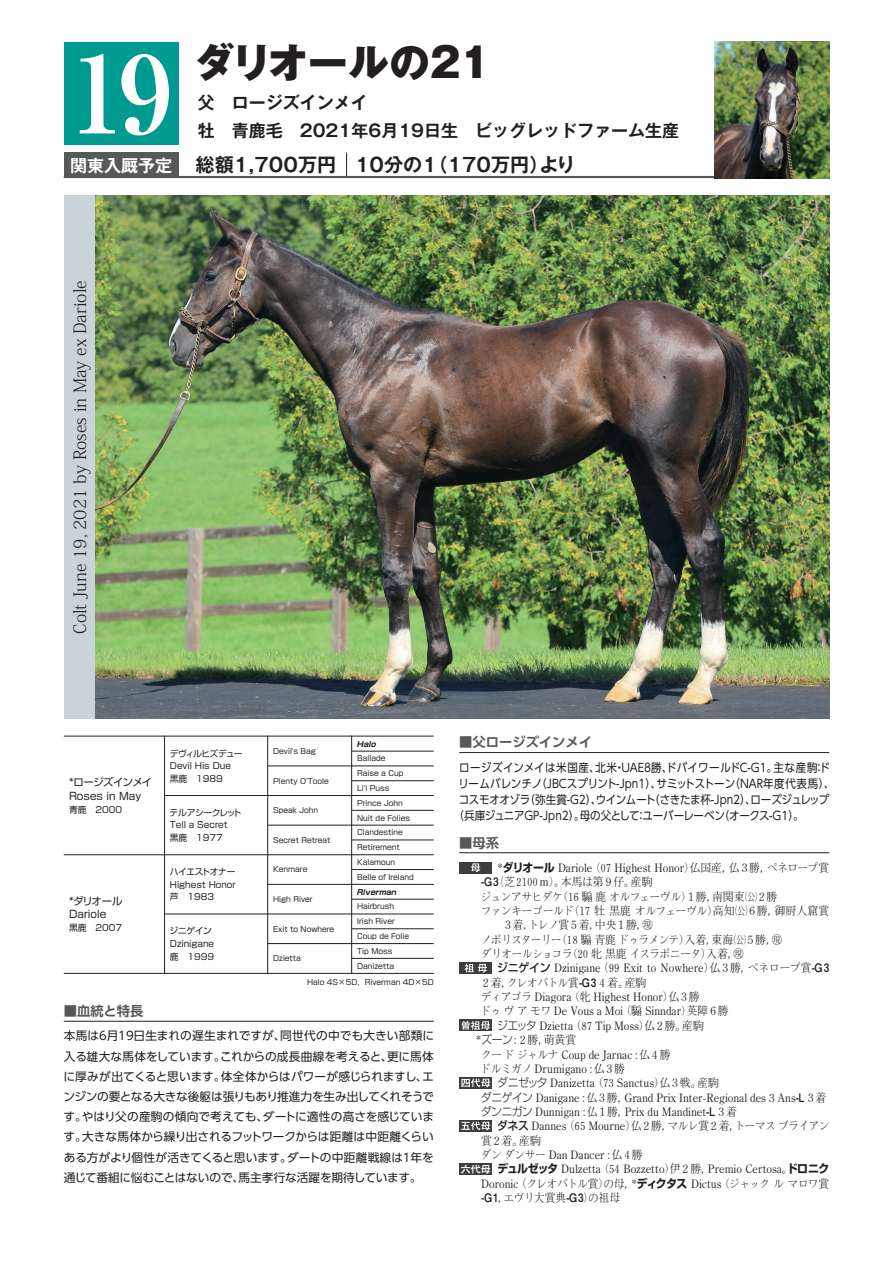
<style>
.page{position:relative;width:893px;height:1263px;background:#fff}
.page>*{position:absolute;margin:0;border:0;box-sizing:border-box;transform-origin:0 0}
.t1{font:700 106.35px "Ryumin Pro";color:#fff}
.t2{font:800 40.35px "Gothic MB101 Pro";color:#231f20}
.t3{font:700 19.2px "Gothic MB101 Pro De";color:#231f20}
.t4{font:700 16.95px/28.7px "Gothic MB101 Pro De";color:#231f20}
.t5{font:300 16.95px "Koz Min Pro";color:#231f20}
.t6{font:700 13.35px "UD Shin Go Pro De";color:#57585a}
.t7{font:100 11.7px "Iwa Min Pro";letter-spacing:-.005em;color:#231f20;scale:.93 1}
.t8{font:11.7px/20.2px "UD Shin Go Pro";letter-spacing:-.005em;color:#231f20;text-align:justify}
.t9{font:100 11.7px "Iwa Min Pro";letter-spacing:-.055em;color:#231f20;scale:.93 1}
.t10{font:11.7px "UD Shin Go Pro";letter-spacing:-.025em;color:#231f20;scale:.9 1}
.t11{font:11.7px "UD Shin Go Pro";letter-spacing:-.005em;color:#231f20;scale:.9 1}
.t12{font:11.7px "UD Shin Go Pro";letter-spacing:.035em;color:#231f20;scale:.9 1}
.t13{font:100 11.7px "Iwa Min Pro";letter-spacing:-.03em;color:#231f20;scale:.93 1}
.t14{font:100 11.7px "Iwa Min Pro";letter-spacing:-.06em;color:#231f20;scale:.93 1}
.t15{font:100 11.7px "Iwa Min Pro";letter-spacing:-.07em;color:#231f20;scale:.93 1}
.t16{font:100 11.7px "Iwa Min Pro";letter-spacing:-.005em;color:#231f20;scale:.8 1}
.t17{font:10.35px/13px "Shin Go Pro";color:#231f20}
.t18{font:700 10.05px "Mi Go MB1 Std De";color:#fff;scale:1.05 1}
.t19{font:8.7px/12.8px "Shin Go Pro";color:#231f20}
.t20{font:7.5px/14.9px "Shin Go Pro";color:#231f20}
.t21{font:700 7.5px "Shin Go Pro";color:#231f20}
.s1{font-size:16.95px;color:#fff}
.s2{font-family:"Shin Go Pro";font-weight:700}
.s3{font-family:"Mi Go MB1 Std De";font-weight:700}
.s4{font-size:8.55px}
.s5{font-family:"Shin Go Pro";font-weight:500}
.s6{font-family:"Shin Go Pro";font-weight:300}
</style>
<div class="page">
<svg style="left:346px;top:153px;width:1px;height:23px"></svg>
<hr style="left:64px;top:1021px;width:370px;height:1px;background:#231f20">
<hr style="left:459px;top:752px;width:370px;height:1px;background:#231f20">
<hr style="left:459px;top:852px;width:370px;height:1px;background:#231f20">
<div style="left:64px;top:196px;width:32px;height:523px;background:#c9d4d9"></div>
<hr style="left:64px;top:176px;width:650px;height:2px;background:#57585a">
<div style="left:64px;top:153px;width:115px;height:25px;background:#57585a"></div>
<div style="left:64px;top:42px;width:115px;height:102px;background:#009b90"></div>
<div style="left:459px;top:862px;width:33px;height:11px;background:#3e3e3f"></div>
<svg style="left:471px;top:863px;width:9px;height:9px"></svg>
<div style="left:459px;top:1163px;width:33px;height:12px;background:#3e3e3f"></div>
<img style="left:96px;top:196px;width:733px;height:523px">
<img style="left:714px;top:42px;width:115px;height:136px">
<svg style="left:459px;top:962px;width:33px;height:12px"></svg>
<svg style="left:464px;top:964px;width:23px;height:8px"></svg>
<hr style="left:64px;top:736px;width:370px;height:1px;background:#231f20">
<hr style="left:64px;top:854px;width:370px;height:1px;background:#231f20">
<hr style="left:165px;top:795px;width:269px;height:1px;background:#231f20">
<hr style="left:268px;top:766px;width:166px;height:1px;background:#231f20">
<hr style="left:352px;top:751px;width:82px;height:1px;background:#231f20">
<hr style="left:352px;top:780px;width:82px;height:1px;background:#231f20">
<hr style="left:352px;top:810px;width:82px;height:1px;background:#231f20">
<hr style="left:352px;top:840px;width:82px;height:1px;background:#231f20">
<hr style="left:352px;top:869px;width:82px;height:1px;background:#231f20">
<hr style="left:352px;top:899px;width:82px;height:1px;background:#231f20">
<hr style="left:352px;top:928px;width:82px;height:1px;background:#231f20">
<hr style="left:352px;top:958px;width:82px;height:1px;background:#231f20">
<hr style="left:268px;top:825px;width:166px;height:1px;background:#231f20">
<hr style="left:268px;top:884px;width:166px;height:1px;background:#231f20">
<hr style="left:268px;top:943px;width:166px;height:1px;background:#231f20">
<hr style="left:165px;top:914px;width:269px;height:1px;background:#231f20">
<hr style="left:64px;top:973px;width:370px;height:1px;background:#231f20">
<hr style="left:164px;top:736px;width:1px;height:238px;background:#231f20">
<hr style="left:267px;top:736px;width:1px;height:238px;background:#231f20">
<hr style="left:351px;top:736px;width:1px;height:238px;background:#231f20">
<div style="left:459px;top:1077px;width:33px;height:12px;background:#3e3e3f"></div>
<svg style="left:461px;top:1078px;width:29px;height:9px"></svg>
<div style="left:459px;top:1019px;width:33px;height:12px;background:#3e3e3f"></div>
<svg style="left:462px;top:1021px;width:28px;height:9px"></svg>
<svg style="left:459px;top:1120px;width:33px;height:12px"></svg>
<svg style="left:461px;top:1122px;width:29px;height:8px"></svg>
<h1 class="t1" style="left:71px;top:9px;width:102px">19</h1>
<h2 class="t2" style="left:194px;top:28px;width:298px">ダリオールの21</h2>
<h3 class="t4" style="left:198px;top:86px;width:483px">父　ロージズインメイ<br>牡　青鹿毛　2021年6月19日生　ビッグレッドファーム生産</h3>
<h3 class="t3" style="left:70px;top:149px;width:268px"><span class="s1">関東入厩予定</span> 総額1,700万円</h3>
<h3 class="t3" style="left:355px;top:149px;width:222px">10分の１（170万円）より</h3>
<h3 class="t5" style="left:68px;top:634px;width:355px;rotate:-90deg">Colt June 19, 2021 by Roses in May ex Dariole</h3>
<p class="t17" style="left:69px;top:775px;width:85px">*ロージズインメイ<br>Roses in May</p>
<p class="t19" style="left:69px;top:802px;width:54px">青鹿　2000</p>
<p class="t19" style="left:170px;top:746px;width:75px">デヴィルヒズデュー<br>Devil His Due<br>黒鹿　1989</p>
<p class="t19" style="left:170px;top:805px;width:73px">テルアシークレット<br>Tell a Secret<br>黒鹿　1977</p>
<p class="t20" style="left:273px;top:743px;width:44px">Devil's Bag</p>
<p class="t20" style="left:273px;top:772px;width:57px">Plenty O'Toole</p>
<p class="t20" style="left:273px;top:802px;width:47px">Speak John</p>
<p class="t20" style="left:273px;top:831px;width:59px">Secret Retreat</p>
<p class="t21" style="left:357px;top:738px;width:21px">Halo</p>
<p class="t20" style="left:357px;top:750px;width:54px">Ballade<br>Raise a Cup<br>Li'l Puss<br>Prince John<br>Nuit de Folies<br>Clandestine<br>Retirement</p>
<p class="t6" style="left:459px;top:731px;width:134px">■父ロージズインメイ</p>
<p class="t12" style="left:459px;top:758px;width:414px">ロージズインメイは米国産、北米・UAE8勝、ドバイワールドC-G1。主な産駒：ド</p>
<p class="t11" style="left:458px;top:774px;width:419px">リームバレンチノ（JBCスプリント-Jpn1）、サミットストーン（NAR年度代表馬）、</p>
<p class="t10" style="left:459px;top:790px;width:413px">コスモオオゾラ（弥生賞-G2）、ウインムート（さきたま杯-Jpn2）、ローズジュレップ</p>
<p class="t10" style="left:454px;top:806px;width:391px">（兵庫ジュニアGP-Jpn2）。母の父として：ユーバーレーベン（オークス-G1）。</p>
<p class="t6" style="left:459px;top:831px;width:41px">■母系</p>
<p class="t17" style="left:69px;top:893px;width:55px">*ダリオール<br>Dariole</p>
<p class="t19" style="left:69px;top:920px;width:54px">黒鹿　2007</p>
<p class="t6" style="left:64px;top:1000px;width:81px">■血統と特長</p>
<p class="t19" style="left:170px;top:864px;width:67px;text-align:justify">ハイエストオナーHighest Honor芦　1983</p>
<p class="t19" style="left:169px;top:923px;width:46px">ジニゲイン<br>Dzinigane鹿　1999</p>
<p class="t20" style="left:273px;top:861px;width:36px">Kenmare</p>
<p class="t20" style="left:273px;top:891px;width:41px">High River</p>
<p class="t20" style="left:273px;top:920px;width:63px">Exit to Nowhere</p>
<p class="t20" style="left:273px;top:950px;width:29px">Dzietta</p>
<p class="t20" style="left:357px;top:854px;width:58px">Kalamoun<br>Belle of Ireland</p>
<p class="t21" style="left:357px;top:886px;width:41px">Riverman</p>
<p class="t20" style="left:357px;top:898px;width:53px">Hairbrush<br>Irish River<br>Coup de Folie<br>Tip Moss<br>Danizetta</p>
<p class="t20" style="left:307px;top:973px;width:128px">Halo 4S×5D，Riverman 4D×5D</p>
<p class="t8" style="left:63px;top:1025px;width:372px">本馬は６月19日生まれの遅生まれですが、同世代の中でも大きい部類に入る雄大な馬体をしています。これからの成長曲線を考えると、更に馬体に厚みが出てくると思います。体全体からはパワーが感じられますし、エンジンの要となる大きな後躯は張りもあり推進力を生み出してくれそうです。やはり父の産駒の傾向で考えても、ダートに適性の高さを感じています。大きな馬体から繰り出されるフットワークからは距離は中距離くらいある方がより個性が活きてくると思います。ダートの中距離戦線は１年を通じて番組に悩むことはないので、馬主孝行な活躍を期待しています。</p>
<p class="t7" style="left:497px;top:860px;width:358px">*<span class="s2">ダリオール</span> Dariole（07 Highest Honor）仏国産，仏３勝，ペネロープ賞</p>
<p class="t16" style="left:481px;top:874px;width:216px"><span class="s3">-G3</span>（芝2100ｍ）。本馬は第９仔。産駒</p>
<p class="t9" style="left:481px;top:888px;width:320px">ジュンアサヒダケ（16 騸 鹿 オルフェーヴル）１勝，南関東（公）２勝</p>
<p class="t13" style="left:481px;top:903px;width:376px">ファンキーゴールド（17 牡 黒鹿 オルフェーヴル）高知（公）６勝，御厨人窟賞</p>
<p class="t14" style="left:502px;top:917px;width:164px">３着，トレノ賞５着，中央１勝，○<span class="s4">現</span></p>
<p class="t15" style="left:481px;top:931px;width:326px">ノボリスターリー（18 騸 青鹿 ドゥラメンテ）入着，東海（公）５勝，○<span class="s4">現</span></p>
<p class="t9" style="left:481px;top:946px;width:284px">ダリオールショコラ（20 牝 黒鹿 イスラボニータ）入着，○<span class="s4">現</span></p>
<p class="t7" style="left:497px;top:960px;width:359px"><span class="s5">ジニゲイン</span> Dzinigane（99 Exit to Nowhere）仏３勝，ペネロープ賞<span class="s3">-G3</span></p>
<p class="t14" style="left:481px;top:974px;width:180px">２着，クレオパトル賞<span class="s3">-G3</span>４着。産駒</p>
<p class="t7" style="left:481px;top:989px;width:237px">ディアゴラ Diagora（牝 Highest Honor）仏３勝</p>
<p class="t7" style="left:480px;top:1003px;width:268px">ドゥ ヴ ア モワ De Vous a Moi（騸 Sinndar）英障６勝</p>
<p class="t7" style="left:497px;top:1017px;width:224px"><span class="s6">ジエッタ</span> Dzietta（87 Tip Moss）仏２勝。産駒</p>
<p class="t7" style="left:476px;top:1032px;width:110px">*<span class="s6">ズーン</span>：２勝，萌黄賞</p>
<p class="t7" style="left:481px;top:1046px;width:206px">クー ド ジャルナ Coup de Jarnac：仏４勝</p>
<p class="t7" style="left:480px;top:1061px;width:157px">ドルミガノ Drumigano：仏３勝</p>
<p class="t7" style="left:497px;top:1075px;width:240px"><span class="s6">ダニゼッタ</span> Danizetta（73 Sanctus）仏３戦。産駒</p>
<p class="t7" style="left:481px;top:1089px;width:373px"><span class="s6">ダニゲイン</span> Danigane：仏３勝，Grand Prix Inter-Regional des 3 Ans<span class="s3">-L</span>３着</p>
<p class="t7" style="left:481px;top:1104px;width:277px"><span class="s6">ダンニガン</span> Dunnigan：仏１勝，Prix du Mandinet<span class="s3">-L</span>３着</p>
<p class="t9" style="left:497px;top:1118px;width:359px"><span class="s5">ダネス</span> Dannes（65 Mourne）仏２勝，マルレ賞２着，トーマス ブライアン</p>
<p class="t7" style="left:481px;top:1132px;width:66px">賞２着。産駒</p>
<p class="t7" style="left:481px;top:1147px;width:176px">ダン ダンサー Dan Dancer：仏４勝</p>
<p class="t7" style="left:497px;top:1161px;width:359px"><span class="s2">デュルゼッタ</span> Dulzetta（54 Bozzetto）伊２勝，Premio Certosa。<span class="s2">ドロニク</span></p>
<p class="t7" style="left:481px;top:1175px;width:376px">Doronic（クレオパトル賞）の母，*<span class="s2">ディクタス</span> Dictus（ジャック ル マロワ賞</p>
<p class="t7" style="left:481px;top:1190px;width:151px"><span class="s3">-G1</span>，エヴリ大賞典<span class="s3">-G3</span>）の祖母</p>
<p class="t18" style="left:460px;top:1161px;width:31px">六代母</p>
</div>
